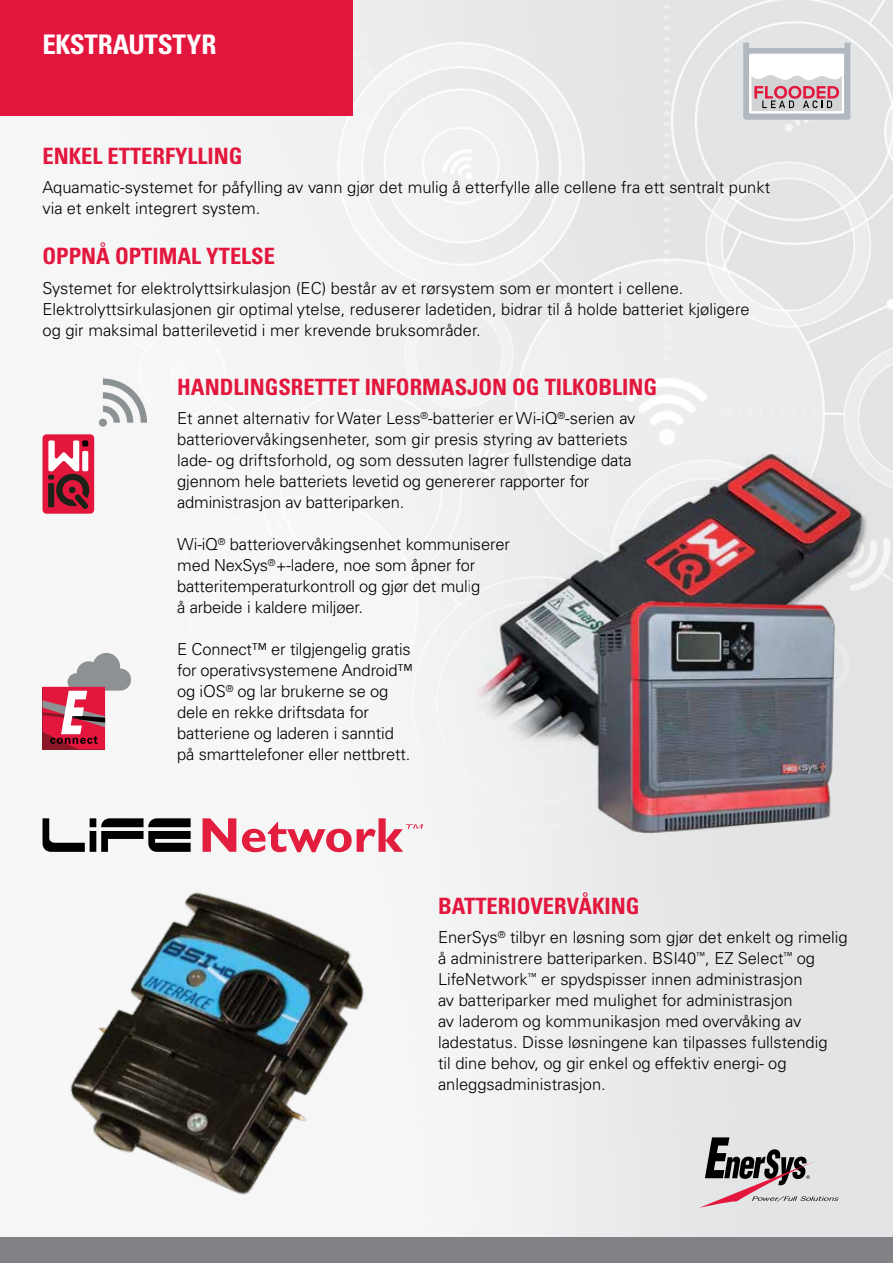
<style>
.page{position:relative;width:893px;height:1263px;background:#fff}
.page>*{position:absolute;margin:0;border:0;box-sizing:border-box;transform-origin:0 0}
.t1{font:700 condensed 27px "Univers LT Pro";letter-spacing:-.01em;color:#fff}
.t2{font:700 condensed 22.5px "Univers LT Pro";color:#e3173e}
.t3{font:300 16.5px/21px "Univers LT Pro 45";color:#000}
</style>
<div class="page">
<img style="left:42px;top:0;width:851px;height:1238px">
<svg style="left:699px;top:1137px;width:140px;height:71px;background:#b7b0b2"></svg>
<div style="left:0;top:0;width:353px;height:116px;background:#e3173e"></div>
<svg style="left:743px;top:43px;width:107px;height:77px"></svg>
<img style="left:0;top:804px;width:529px;height:434px">
<div style="left:0;top:1238px;width:893px;height:25px;background:#808285"></div>
<img style="left:469px;top:454px;width:407px;height:294px">
<img style="left:589px;top:598px;width:245px;height:238px">
<svg style="left:98px;top:378px;width:49px;height:49px"></svg>
<div style="left:43px;top:434px;width:51px;height:80px;background:#e3173e;border-radius:4px"></div>
<svg style="left:48px;top:440px;width:41px;height:69px"></svg>
<svg style="left:43px;top:653px;width:88px;height:96px"></svg>
<svg style="left:43px;top:818px;width:148px;height:34px"></svg>
<svg style="left:203px;top:818px;width:33px;height:34px"></svg>
<svg style="left:242px;top:818px;width:181px;height:34px"></svg>
<h1 class="t1" style="left:43px;top:27px;width:175px">EKSTRAUTSTYR</h1>
<h2 class="t2" style="left:43px;top:142px;width:202px">ENKEL ETTERFYLLING</h2>
<p class="t3" style="left:43px;top:177px;width:729px">Aquamatic-systemet for påfylling av vann gjør det mulig å etterfylle alle cellene fra ett sentralt punkt via et enkelt integrert system.</p>
<h2 class="t2" style="left:43px;top:243px;width:234px">OPPNÅ OPTIMAL YTELSE</h2>
<p class="t3" style="left:43px;top:278px;width:709px">Systemet for elektrolyttsirkulasjon (EC) består av et rørsystem som er montert i cellene.<br>Elektrolyttsirkulasjonen gir optimal ytelse, reduserer ladetiden, bidrar til å holde batteriet kjøligere og gir maksimal batterilevetid i mer krevende bruksområder.</p>
<h2 class="t2" style="left:177px;top:373px;width:482px">HANDLINGSRETTET INFORMASJON OG TILKOBLING</h2>
<p class="t3" style="left:177px;top:408px;width:460px">Et annet alternativ for Water Less<sup>®</sup>-batterier er Wi-iQ<sup>®</sup>-serien av batteriovervåkingsenheter, som gir presis styring av batteriets lade- og driftsforhold, og som dessuten lagrer fullstendige data gjennom hele batteriets levetid og genererer rapporter for administrasjon av batteriparken.</p>
<p class="t3" style="left:177px;top:534px;width:334px">Wi-iQ<sup>®</sup> batteriovervåkingsenhet kommuniserer med NexSys<sup>®</sup>+-ladere, noe som åpner for batteritemperaturkontroll og gjør det mulig<br>å arbeide i kaldere miljøer.</p>
<p class="t3" style="left:177px;top:639px;width:237px">E Connect™ er tilgjengelig gratis for operativsystemene Android™ og iOS<sup>®</sup> og lar brukerne se og dele en rekke driftsdata for batteriene og laderen i sanntid på smarttelefoner eller nettbrett.</p>
<h2 class="t2" style="left:438px;top:892px;width:203px">BATTERIOVERVÅKING</h2>
<p class="t3" style="left:438px;top:927px;width:411px">EnerSys<sup>®</sup> tilbyr en løsning som gjør det enkelt og rimelig å administrere batteriparken. BSI40<sup>™</sup>, EZ Select<sup>™</sup> og LifeNetwork<sup>™</sup> er spydspisser innen administrasjon<br>av batteriparker med mulighet for administrasjon<br>av laderom og kommunikasjon med overvåking av ladestatus. Disse løsningene kan tilpasses fullstendig<br>til dine behov, og gir enkel og effektiv energi- og anleggsadministrasjon.</p>
</div>
